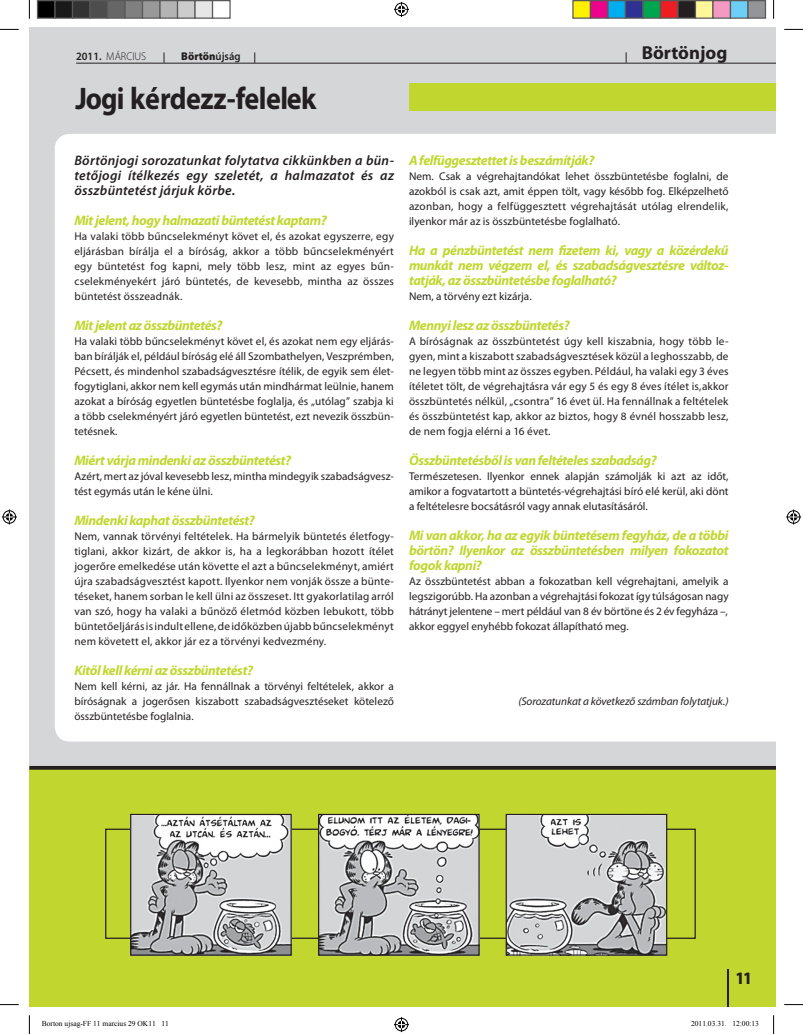
<style>
.page{position:relative;width:803px;height:1034px;background:#fff}
.page>*{position:absolute;margin:0;border:0;box-sizing:border-box;transform-origin:0 0}
.t1{font:700 31.25px "Myriad Pro";letter-spacing:-.02em;color:#231f20;scale:.9 1}
.t2{font:700 18.75px "Myriad Pro";color:#231f20}
.t3{font:900 condensed 17.5px "Myriad Pro";color:#231f20}
.t4{font:italic 700 13.75px/15px "Myriad Pro";letter-spacing:-.03em;color:#c1d72f;text-align:justify}
.t5{font:italic 600 13.75px/15px "Myriad Pro";letter-spacing:.02em;color:#231f20;text-align:justify}
.t6{font:11.25px/15px "Myriad Pro";letter-spacing:.005em;color:#231f20;text-align:justify}
.t7{font:italic 11.25px "Myriad Pro";letter-spacing:-.005em;color:#231f20}
.t8{font:300 11.25px "Myriad Pro";color:#231f20;scale:.95 1}
.t9{font:900 11.25px "Myriad Pro";color:#231f20;scale:.95 1}
.t10{font:7.5px "Times New Roman";color:#000}
.s1{font-weight:600}
</style>
<div class="page">
<div style="left:29px;top:28px;width:746px;height:740px;background:#d5d6d8"></div>
<div style="left:55px;top:134px;width:720px;height:607px;background:#fff"></div>
<hr style="left:76px;top:63px;width:699px;height:1px;background:#231f20">
<div style="left:29px;top:767px;width:746px;height:239px;background:#c1d72f"></div>
<img style="left:132px;top:815px;width:158px;height:138px">
<div style="left:130px;top:813px;width:162px;height:142px;border:1px solid #231f20"></div>
<div style="left:409px;top:83px;width:366px;height:27px;background:#c1d72f"></div>
<hr style="left:727px;top:968px;width:1px;height:38px;background:#231f20">
<img style="left:320px;top:815px;width:158px;height:138px">
<div style="left:318px;top:813px;width:162px;height:142px;border:1px solid #231f20"></div>
<img style="left:508px;top:815px;width:157px;height:138px">
<div style="left:506px;top:813px;width:161px;height:142px;border:1px solid #231f20"></div>
<hr style="left:29px;top:766px;width:746px;height:3px;background:#231f20">
<svg style="left:0;top:29px;width:19px;height:1px"></svg>
<svg style="left:784px;top:29px;width:19px;height:1px"></svg>
<svg style="left:0;top:1004px;width:19px;height:1px"></svg>
<svg style="left:784px;top:1004px;width:19px;height:1px"></svg>
<svg style="left:29px;top:0;width:1px;height:19px"></svg>
<svg style="left:29px;top:1015px;width:1px;height:18px"></svg>
<svg style="left:773px;top:0;width:1px;height:19px"></svg>
<svg style="left:773px;top:1015px;width:1px;height:18px"></svg>
<svg style="left:394px;top:2px;width:15px;height:15px"></svg>
<svg style="left:394px;top:1017px;width:15px;height:14px"></svg>
<svg style="left:2px;top:509px;width:15px;height:15px"></svg>
<svg style="left:786px;top:509px;width:15px;height:15px"></svg>
<div style="left:38px;top:1px;width:17px;height:17px;background:#000"></div>
<div style="left:37px;top:0;width:19px;height:19px;border:1px solid #595959"></div>
<div style="left:55px;top:1px;width:18px;height:17px;background:#1a1a1a"></div>
<div style="left:54px;top:0;width:19px;height:19px;border:1px solid #595959"></div>
<div style="left:73px;top:1px;width:17px;height:17px;background:#333"></div>
<div style="left:72px;top:0;width:19px;height:19px;border:1px solid #595959"></div>
<div style="left:90px;top:1px;width:18px;height:17px;background:#4d4d4d"></div>
<div style="left:89px;top:0;width:19px;height:19px;border:1px solid #595959"></div>
<div style="left:108px;top:1px;width:17px;height:17px;background:#666"></div>
<div style="left:107px;top:0;width:19px;height:19px;border:1px solid #595959"></div>
<div style="left:125px;top:1px;width:18px;height:17px;background:#808080"></div>
<div style="left:124px;top:0;width:19px;height:19px;border:1px solid #595959"></div>
<div style="left:143px;top:1px;width:17px;height:17px;background:#999"></div>
<div style="left:142px;top:0;width:19px;height:19px;border:1px solid #595959"></div>
<div style="left:160px;top:1px;width:18px;height:17px;background:#b3b3b3"></div>
<div style="left:159px;top:0;width:19px;height:19px;border:1px solid #595959"></div>
<div style="left:178px;top:1px;width:17px;height:17px;background:#ccc"></div>
<div style="left:177px;top:0;width:19px;height:19px;border:1px solid #595959"></div>
<div style="left:195px;top:1px;width:18px;height:17px;background:#e6e6e6"></div>
<div style="left:194px;top:0;width:19px;height:19px;border:1px solid #595959"></div>
<div style="left:212px;top:0;width:19px;height:19px;border:1px solid #595959"></div>
<div style="left:573px;top:1px;width:17px;height:17px;background:#fff101"></div>
<div style="left:572px;top:0;width:19px;height:19px;border:1px solid #595959"></div>
<div style="left:590px;top:1px;width:18px;height:17px;background:#ed028c"></div>
<div style="left:590px;top:0;width:18px;height:19px;border:1px solid #595959"></div>
<div style="left:608px;top:1px;width:17px;height:17px;background:#00aeef"></div>
<div style="left:607px;top:0;width:19px;height:19px;border:1px solid #595959"></div>
<div style="left:625px;top:1px;width:18px;height:17px;background:#2e3092"></div>
<div style="left:625px;top:0;width:18px;height:19px;border:1px solid #595959"></div>
<div style="left:643px;top:1px;width:17px;height:17px;background:#00a54f"></div>
<div style="left:642px;top:0;width:19px;height:19px;border:1px solid #595959"></div>
<div style="left:660px;top:1px;width:18px;height:17px;background:#ee1d23"></div>
<div style="left:660px;top:0;width:18px;height:19px;border:1px solid #595959"></div>
<div style="left:678px;top:1px;width:17px;height:17px;background:#231f20"></div>
<div style="left:677px;top:0;width:19px;height:19px;border:1px solid #595959"></div>
<div style="left:695px;top:1px;width:18px;height:17px;background:#fff79a"></div>
<div style="left:695px;top:0;width:18px;height:19px;border:1px solid #595959"></div>
<div style="left:713px;top:1px;width:17px;height:17px;background:#f499c2"></div>
<div style="left:712px;top:0;width:19px;height:19px;border:1px solid #595959"></div>
<div style="left:730px;top:1px;width:18px;height:17px;background:#6bcff6"></div>
<div style="left:730px;top:0;width:18px;height:19px;border:1px solid #595959"></div>
<div style="left:748px;top:1px;width:17px;height:17px;background:#939598"></div>
<div style="left:747px;top:0;width:19px;height:19px;border:1px solid #595959"></div>
<p class="t8" style="left:76px;top:49px;width:75px"><span class="s1">2011.</span> MÁRCIUS</p>
<p class="t9" style="left:181px;top:48px;width:64px">Börtön<span class="s1">újság</span></p>
<h2 class="t2" style="left:642px;top:41px;width:87px">Börtönjog</h2>
<h1 class="t1" style="left:75px;top:78px;width:269px">Jogi kérdezz-felelek</h1>
<p class="t5" style="left:74px;top:152px;width:321px">Börtönjogi sorozatunkat folytatva cikkünkben a bün&shy;tetőjogi ítélkezés egy szeletét, a halmazatot és az összbüntetést járjuk körbe.</p>
<p class="t4" style="left:74px;top:212px;width:254px">Mit jelent, hogy halmazati büntetést kaptam?</p>
<p class="t6" style="left:74px;top:228px;width:321px">Ha valaki több bűncselekményt követ el, és azokat egyszerre, egy eljárásban bírálja el a bíróság, akkor a több bűncselekményért egy büntetést fog kapni, mely több lesz, mint az egyes bűn&shy;cselekményekért járó büntetés, de kevesebb, mintha az összes büntetést összeadnák.</p>
<p class="t4" style="left:74px;top:317px;width:150px">Mit jelent az összbüntetés?</p>
<p class="t6" style="left:74px;top:333px;width:321px">Ha valaki több bűncselekményt követ el, és azokat nem egy eljárás&shy;ban bírálják el, például bíróság elé áll Szombathelyen, Veszprémben, Pécsett, és mindenhol szabadságvesztésre ítélik, de egyik sem élet&shy;fogytiglani, akkor nem kell egymás után mindhármat leülnie, hanem azokat a bíróság egyetlen büntetésbe foglalja, és „utólag” szabja ki a több cselekményért járó egyetlen büntetést, ezt nevezik összbün&shy;tetésnek.</p>
<p class="t4" style="left:74px;top:452px;width:218px">Miért várja mindenki az összbüntetést?</p>
<p class="t6" style="left:74px;top:468px;width:321px">Azért, mert az jóval kevesebb lesz, mintha mindegyik szabadságvesz&shy;tést egymás után le kéne ülni.</p>
<p class="t4" style="left:74px;top:512px;width:182px">Mindenki kaphat összbüntetést?</p>
<p class="t6" style="left:74px;top:528px;width:321px">Nem, vannak törvényi feltételek. Ha bármelyik büntetés életfogy&shy;tiglani, akkor kizárt, de akkor is, ha a legkorábban hozott ítélet jogerőre emelkedése után követte el azt a bűncselekményt, amiért újra szabadságvesztést kapott. Ilyenkor nem vonják össze a bünte&shy;téseket, hanem sorban le kell ülni az összeset. Itt gyakorlatilag arról van szó, hogy ha valaki a bűnöző életmód közben lebukott, több büntetőeljárás is indult ellene, de időközben újabb bűncselekményt nem követett el, akkor jár ez a törvényi kedvezmény.</p>
<p class="t4" style="left:74px;top:662px;width:180px">Kitől kell kérni az összbüntetést?</p>
<p class="t6" style="left:74px;top:678px;width:321px">Nem kell kérni, az jár. Ha fennállnak a törvényi feltételek, akkor a bíróságnak a jogerősen kiszabott szabadságvesztéseket kötelező összbüntetésbe foglalnia.</p>
<p class="t4" style="left:409px;top:152px;width:187px">A felfüggesztettet is beszámítják?</p>
<p class="t6" style="left:409px;top:168px;width:321px">Nem. Csak a végrehajtandókat lehet összbüntetésbe foglalni, de azok-ból is csak azt, amit éppen tölt, vagy később fog. Elképzelhető azonban, hogy a felfüggesztett végrehajtását utólag elrendelik, ilyenkor már az is összbüntetésbe foglalható.</p>
<p class="t4" style="left:409px;top:242px;width:321px">Ha a pénzbüntetést nem fizetem ki, vagy a közérdekű munkát nem végzem el, és szabadságvesztésre változ&shy;tatják, az összbüntetésbe foglalható?</p>
<p class="t6" style="left:409px;top:288px;width:124px">Nem, a törvény ezt kizárja.</p>
<p class="t4" style="left:409px;top:317px;width:162px">Mennyi lesz az összbüntetés?</p>
<p class="t6" style="left:409px;top:333px;width:321px">A bíróságnak az összbüntetést úgy kell kiszabnia, hogy több le&shy;gyen, mint a kiszabott szabadságvesztések közül a leghosszabb, de ne legyen több mint az összes egyben. Például, ha valaki egy 3 éves ítéletet tölt, de végrehajtásra vár egy 5 és egy 8 éves ítélet is,akkor összbüntetés nélkül, „csontra” 16 évet ül. Ha fennállnak a feltételek és összbüntetést kap, akkor az biztos, hogy 8 évnél hosszabb lesz, de nem fogja elérni a 16 évet.</p>
<p class="t4" style="left:409px;top:452px;width:249px">Összbüntetésből is van feltételes szabadság?</p>
<p class="t6" style="left:409px;top:468px;width:321px">Természetesen. Ilyenkor ennek alapján számolják ki azt az időt, amikor a fogvatartott a büntetés-végrehajtási bíró elé kerül, aki dönt a feltételesre bocsátásról vagy annak elutasításáról.</p>
<p class="t4" style="left:409px;top:527px;width:321px">Mi van akkor, ha az egyik büntetésem fegyház, de a többi börtön? Ilyenkor az összbüntetésben milyen fokozatot fogok kapni?</p>
<p class="t6" style="left:409px;top:573px;width:321px">Az összbüntetést abban a fokozatban kell végrehajtani, amelyik a legszigorúbb. Ha azonban a végrehajtási fokozat így túlságosan nagy hátrányt jelentene – mert például van 8 év börtöne és 2 év fegyháza –, akkor eggyel enyhébb fokozat állapítható meg.</p>
<p class="t7" style="left:518px;top:694px;width:212px">(Sorozatunkat a következő számban folytatjuk.)</p>
<h3 class="t3" style="left:736px;top:966px;width:17px">11</h3>
<p class="t10" style="left:42px;top:1018px;width:129px">Borton ujsag-FF 11 marcius 29 OK11 11</p>
<p class="t10" style="left:691px;top:1018px;width:69px">2011.03.31. 12:00:13</p>
</div>
